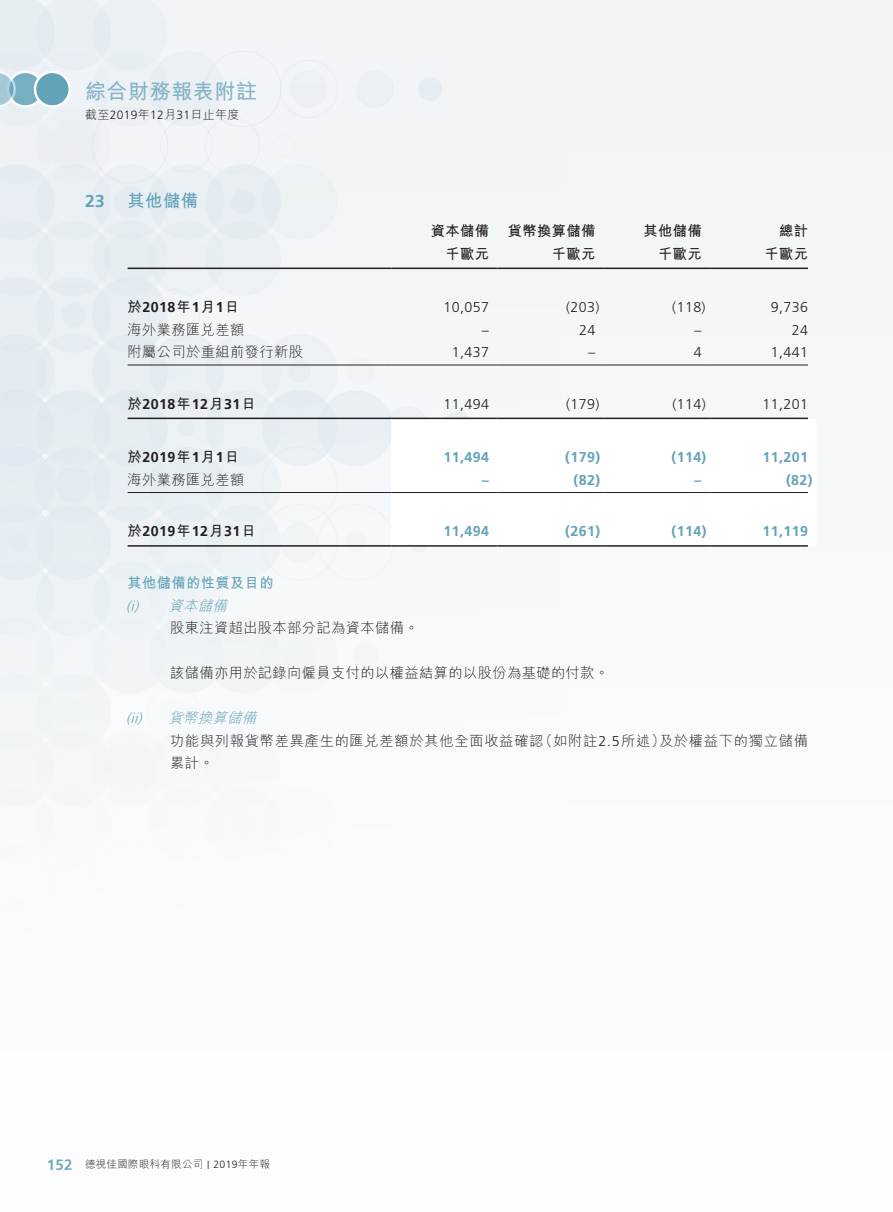
<style>
.page{position:relative;width:893px;height:1212px;background:#f2f5f8}
.page>*{position:absolute;margin:0;border:0;box-sizing:border-box;transform-origin:0 0}
.t1{font:700 21px "M Hei HK";letter-spacing:.03em;color:#85b4c7}
.t2{font:700 17.25px "M Hei HK";color:#63a3b9}
.t3{font:700 17.25px "Frutiger LT Std";color:#63a3b9}
.t4{font:300 14.25px "M Hei HK";letter-spacing:.03em;color:#231f20}
.t5{font:300 14.25px "Frutiger LT Std";letter-spacing:.03em;color:#231f20}
.t6{font:700 14.25px "Frutiger LT Std";letter-spacing:.03em;color:#63a3b9}
.t7{font:300 14.25px/22.5px "M Hei HK";letter-spacing:.05em;color:#231f20}
.t8{font:700 14.25px "Frutiger LT Std";letter-spacing:.03em;color:#231f20}
.t9{font:700 14.25px "M Hei HK";letter-spacing:.03em;color:#231f20}
.t10{font:700 14.25px/22.5px "M Hei HK";letter-spacing:.03em;color:#63a3b9}
.t11{font:italic 300 14.25px "Frutiger LT Std";color:#63a3b9}
.t12{font:300 12px "M Hei HK";letter-spacing:.03em;color:#231f20}
.t13{font:300 10.5px "M Hei HK";letter-spacing:.03em;color:#231f20}
.s1{font-family:"Frutiger LT Std"}
.s2{font-family:"M Hei HK"}
.s3{font-family:"Frutiger LT Std";font-weight:300;font-style:italic}
.s4{font-weight:300;font-style:italic}
.s5{font-style:italic;color:#63a3b9}
.s6{font-family:"Frutiger LT Std";font-weight:700;font-size:15px;color:#63a3b9}
.s7{font-family:"Frutiger LT Std";font-size:8.4px}
</style>
<div class="page">
<svg style="left:8px;top:72px;width:35px;height:35px"></svg>
<div style="left:7px;top:71px;width:37px;height:37px;border:2px solid #fff;border-radius:50%"></div>
<svg style="left:0;top:71px;width:16px;height:37px"></svg>
<div style="left:35px;top:72px;width:35px;height:35px;background:#63a3b9;border-radius:50%"></div>
<div style="left:34px;top:71px;width:37px;height:37px;border:2px solid #fff;border-radius:50%"></div>
<div style="left:391px;top:419px;width:417px;height:126px;background:#fff"></div>
<hr style="left:128px;top:268px;width:263px;height:1px;background:#231f20">
<hr style="left:391px;top:268px;width:106px;height:1px;background:#231f20">
<hr style="left:497px;top:268px;width:107px;height:1px;background:#231f20">
<hr style="left:604px;top:268px;width:106px;height:1px;background:#231f20">
<hr style="left:710px;top:268px;width:98px;height:1px;background:#231f20">
<hr style="left:128px;top:365px;width:263px;height:1px;background:#231f20">
<hr style="left:391px;top:365px;width:106px;height:1px;background:#231f20">
<hr style="left:497px;top:365px;width:107px;height:1px;background:#231f20">
<hr style="left:604px;top:365px;width:106px;height:1px;background:#231f20">
<hr style="left:710px;top:365px;width:98px;height:1px;background:#231f20">
<hr style="left:128px;top:418px;width:263px;height:1px;background:#231f20">
<hr style="left:391px;top:418px;width:106px;height:1px;background:#231f20">
<hr style="left:497px;top:418px;width:107px;height:1px;background:#231f20">
<hr style="left:604px;top:418px;width:106px;height:1px;background:#231f20">
<hr style="left:710px;top:418px;width:98px;height:1px;background:#231f20">
<hr style="left:128px;top:492px;width:263px;height:1px;background:#231f20">
<hr style="left:391px;top:492px;width:106px;height:1px;background:#231f20">
<hr style="left:497px;top:492px;width:107px;height:1px;background:#231f20">
<hr style="left:604px;top:492px;width:106px;height:1px;background:#231f20">
<hr style="left:710px;top:492px;width:98px;height:1px;background:#231f20">
<hr style="left:128px;top:545px;width:263px;height:2px;background:#231f20">
<hr style="left:391px;top:545px;width:106px;height:2px;background:#231f20">
<hr style="left:497px;top:545px;width:107px;height:2px;background:#231f20">
<hr style="left:604px;top:545px;width:106px;height:2px;background:#231f20">
<hr style="left:710px;top:545px;width:98px;height:2px;background:#231f20">
<h1 class="t1" style="left:85px;top:76px;width:174px">綜合財務報表附註</h1>
<p class="t12" style="left:85px;top:108px;width:156px">截至<span class="s1">2019</span>年<span class="s1">12</span>月<span class="s1">31</span>日止年度</p>
<p class="t3" style="left:85px;top:191px;width:21px">23</p>
<p class="t2" style="left:128px;top:188px;width:72px">其他儲備</p>
<p class="t9" style="left:431px;top:220px;width:60px">資本儲備</p>
<p class="t9" style="left:508px;top:220px;width:89px">貨幣換算儲備</p>
<p class="t9" style="left:643px;top:220px;width:60px">其他儲備</p>
<p class="t9" style="left:779px;top:220px;width:30px">總計</p>
<p class="t9" style="left:445px;top:243px;width:45px">千歐元</p>
<p class="t9" style="left:552px;top:243px;width:45px">千歐元</p>
<p class="t9" style="left:658px;top:243px;width:45px">千歐元</p>
<p class="t9" style="left:764px;top:243px;width:45px">千歐元</p>
<p class="t8" style="left:128px;top:299px;width:113px"><span class="s2">於</span>2018<span class="s2">年</span>1<span class="s2">月</span>1<span class="s2">日</span></p>
<p class="t5" style="left:443px;top:299px;width:47px">10,057</p>
<p class="t5" style="left:566px;top:299px;width:35px">(203)</p>
<p class="t5" style="left:672px;top:299px;width:35px">(118)</p>
<p class="t5" style="left:771px;top:299px;width:39px">9,736</p>
<p class="t4" style="left:128px;top:322px;width:118px">海外業務匯兌差額</p>
<p class="t5" style="left:482px;top:322px;width:9px">–</p>
<p class="t5" style="left:579px;top:322px;width:18px">24</p>
<p class="t5" style="left:694px;top:322px;width:9px">–</p>
<p class="t5" style="left:792px;top:322px;width:18px">24</p>
<p class="t4" style="left:128px;top:345px;width:177px">附屬公司於重組前發行新股</p>
<p class="t5" style="left:452px;top:344px;width:39px">1,437</p>
<p class="t5" style="left:588px;top:344px;width:9px">–</p>
<p class="t5" style="left:694px;top:344px;width:9px">4</p>
<p class="t5" style="left:771px;top:344px;width:39px">1,441</p>
<p class="t8" style="left:128px;top:395px;width:130px"><span class="s2">於</span>2018<span class="s2">年</span>12<span class="s2">月</span>31<span class="s2">日</span></p>
<p class="t5" style="left:443px;top:396px;width:47px">11,494</p>
<p class="t5" style="left:566px;top:396px;width:35px">(179)</p>
<p class="t5" style="left:672px;top:396px;width:35px">(114)</p>
<p class="t5" style="left:762px;top:396px;width:47px">11,201</p>
<p class="t8" style="left:128px;top:449px;width:113px"><span class="s2">於</span>2019<span class="s2">年</span>1<span class="s2">月</span>1<span class="s2">日</span></p>
<p class="t6" style="left:443px;top:449px;width:47px">11,494</p>
<p class="t6" style="left:565px;top:449px;width:36px">(179)</p>
<p class="t6" style="left:671px;top:449px;width:36px">(114)</p>
<p class="t6" style="left:762px;top:449px;width:47px">11,201</p>
<p class="t4" style="left:128px;top:472px;width:118px">海外業務匯兌差額</p>
<p class="t6" style="left:482px;top:471px;width:9px">–</p>
<p class="t6" style="left:574px;top:471px;width:28px">(82)</p>
<p class="t6" style="left:694px;top:471px;width:9px">–</p>
<p class="t6" style="left:786px;top:471px;width:28px">(82)</p>
<p class="t8" style="left:128px;top:523px;width:130px"><span class="s2">於</span>2019<span class="s2">年</span>12<span class="s2">月</span>31<span class="s2">日</span></p>
<p class="t6" style="left:443px;top:523px;width:47px">11,494</p>
<p class="t6" style="left:565px;top:523px;width:36px">(261)</p>
<p class="t6" style="left:671px;top:523px;width:36px">(114)</p>
<p class="t6" style="left:762px;top:523px;width:47px">11,119</p>
<p class="t10" style="left:126px;top:570px;width:149px">其他儲備的性質及目的<span class="s3">(i)</span> <span class="s4">資本儲備</span></p>
<p class="t4" style="left:170px;top:620px;width:250px">股東注資超出股本部分記為資本儲備。</p>
<p class="t4" style="left:170px;top:665px;width:441px">該儲備亦用於記錄向僱員支付的以權益結算的以股份為基礎的付款。</p>
<p class="t11" style="left:126px;top:710px;width:21px">(ii)</p>
<p class="t7" style="left:169px;top:706px;width:641px"><span class="s5">貨幣換算儲備<br></span>功能與列報貨幣差異產生的匯兌差額於其他全面收益確認（如附註<span class="s1">2.5</span>所述）及於權益下的獨立儲備累計。</p>
<p class="t13" style="left:47px;top:1159px;width:225px"><span class="s6">152</span> 德視佳國際眼科有限公司 <span class="s7">|</span> <span class="s1">2019</span>年年報</p>
</div>
